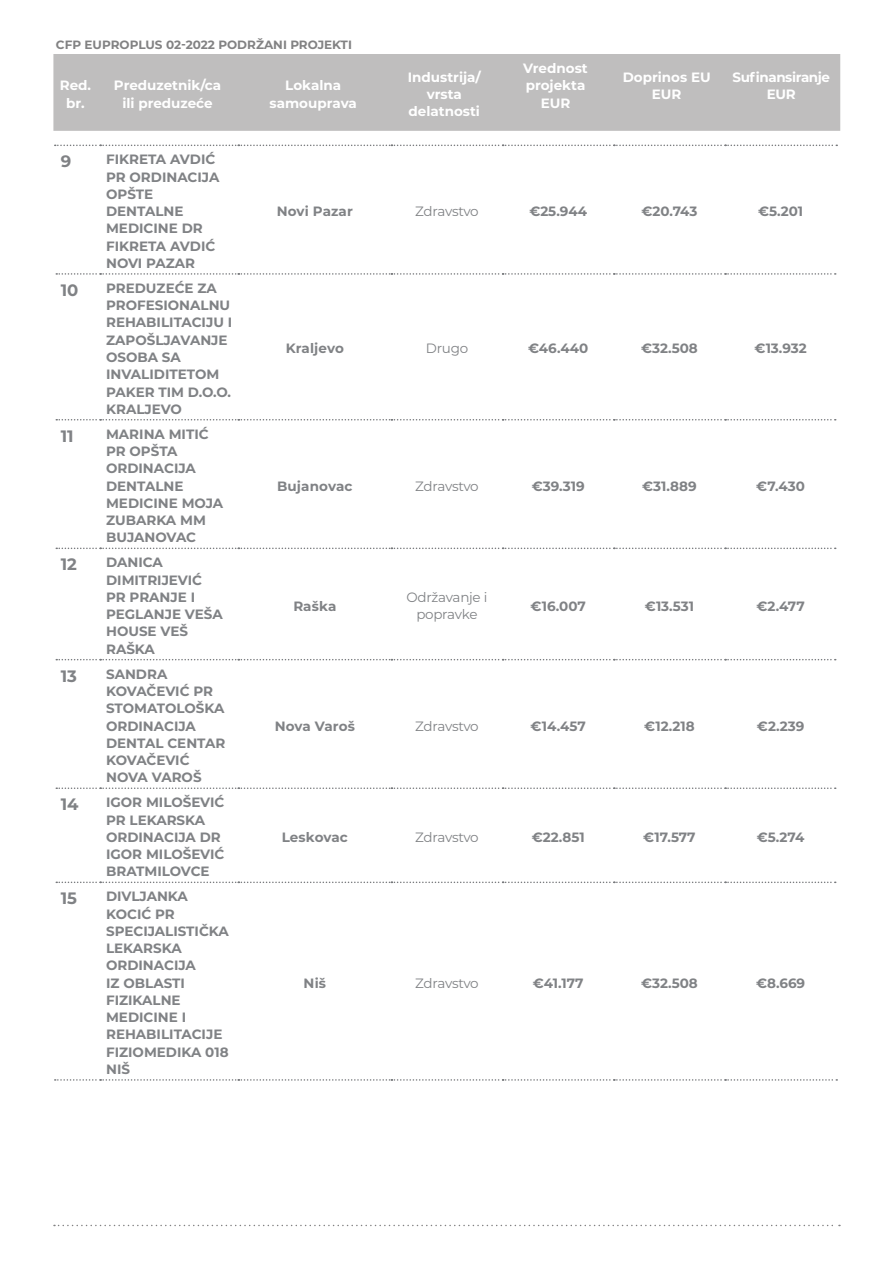
<style>
.page{position:relative;width:893px;height:1263px;background:#fff}
.page>*{position:absolute;margin:0;border:0;box-sizing:border-box;transform-origin:0 0}
.t1{font:700 16.5px "Montserrat";color:#808285}
.ime_firme{font:700 13.5px/17.2px "Montserrat";color:#808285}
.t2{font:700 13.5px/17.2px "Montserrat";color:#fff;text-align:center}
.text_normalni{font:13.5px/17.2px "Montserrat";letter-spacing:-.03em;color:#808285;text-align:center}
.text_normalni-2{font:700 13.5px "Montserrat";letter-spacing:.01em;color:#808285}
.t3{font:700 13.5px/17.2px "Montserrat";letter-spacing:-.03em;color:#fff;text-align:center}
.t4{font:700 12px "Montserrat";color:#828283}
</style>
<div class="page">
<svg style="left:54px;top:1225px;width:786px;height:1px"></svg>
<div style="left:53px;top:54px;width:787px;height:77px;background:#bfbebe"></div>
<svg style="left:55px;top:145px;width:782px;height:1px"></svg>
<svg style="left:56px;top:273px;width:780px;height:2px"></svg>
<svg style="left:56px;top:419px;width:780px;height:1px"></svg>
<svg style="left:56px;top:548px;width:780px;height:1px"></svg>
<svg style="left:56px;top:659px;width:780px;height:1px"></svg>
<svg style="left:56px;top:787px;width:780px;height:2px"></svg>
<svg style="left:56px;top:881px;width:780px;height:2px"></svg>
<svg style="left:55px;top:1079px;width:782px;height:2px"></svg>
<p class="t4" style="left:56px;top:36px;width:297px">CFP EUPROPLUS 02-2022 PODRŽANI PROJEKTI</p>
<p class="t2" style="left:60px;top:76px;width:33px">Red. br.</p>
<p class="t2" style="left:114px;top:76px;width:109px">Preduzetnik/ca ili preduzeće</p>
<p class="t2" style="left:270px;top:76px;width:89px">Lokalna samouprava</p>
<p class="t2" style="left:408px;top:68px;width:75px">Industrija/ vrsta delatnosti</p>
<p class="t2" style="left:523px;top:59px;width:66px">Vrednost projekta<br>EUR</p>
<p class="t2" style="left:623px;top:68px;width:90px">Doprinos EU<br>EUR</p>
<p class="t3" style="left:732px;top:68px;width:99px">Sufinansiranje<br>EUR</p>
<p class="t1" style="left:61px;top:150px;width:12px">9</p>
<p class="ime_firme" style="left:106px;top:150px;width:115px">FIKRETA AVDIĆ<br>PR ORDINACIJA<br>OPŠTE<br>DENTALNE<br>MEDICINE DR<br>FIKRETA AVDIĆ<br>NOVI PAZAR</p>
<p class="text_normalni-2" style="left:277px;top:202px;width:78px">Novi Pazar</p>
<p class="text_normalni" style="left:415px;top:202px;width:65px">Zdravstvo</p>
<p class="ime_firme" style="left:529px;top:202px;width:59px">€25.944</p>
<p class="ime_firme" style="left:641px;top:202px;width:57px">€20.743</p>
<p class="ime_firme" style="left:758px;top:202px;width:46px">€5.201</p>
<p class="t1" style="left:61px;top:278px;width:19px">10</p>
<p class="ime_firme" style="left:106px;top:279px;width:128px">PREDUZEĆE ZA<br>PROFESIONALNU<br>REHABILITACIJU I<br>ZAPOŠLJAVANJE<br>OSOBA SA<br>INVALIDITETOM<br>PAKER TIM D.O.O.<br>KRALJEVO</p>
<p class="t1" style="left:61px;top:424px;width:14px">11</p>
<p class="ime_firme" style="left:106px;top:425px;width:119px">MARINA MITIĆ<br>PR OPŠTA<br>ORDINACIJA<br>DENTALNE<br>MEDICINE MOJA<br>ZUBARKA MM<br>BUJANOVAC</p>
<p class="t1" style="left:61px;top:552px;width:18px">12</p>
<p class="ime_firme" style="left:106px;top:553px;width:118px">DANICA<br>DIMITRIJEVIĆ<br>PR PRANJE I<br>PEGLANJE VEŠA<br>HOUSE VEŠ<br>RAŠKA</p>
<p class="t1" style="left:61px;top:664px;width:18px">13</p>
<p class="ime_firme" style="left:106px;top:665px;width:121px">SANDRA<br>KOVAČEVIĆ PR<br>STOMATOLOŠKA<br>ORDINACIJA<br>DENTAL CENTAR<br>KOVAČEVIĆ<br>NOVA VAROŠ</p>
<p class="t1" style="left:61px;top:792px;width:19px">14</p>
<p class="ime_firme" style="left:106px;top:793px;width:120px">IGOR MILOŠEVIĆ<br>PR LEKARSKA<br>ORDINACIJA DR<br>IGOR MILOŠEVIĆ<br>BRATMILOVCE</p>
<p class="t1" style="left:61px;top:886px;width:18px">15</p>
<p class="ime_firme" style="left:106px;top:887px;width:124px">DIVLJANKA<br>KOCIĆ PR<br>SPECIJALISTIČKA<br>LEKARSKA<br>ORDINACIJA<br>IZ OBLASTI<br>FIZIKALNE<br>MEDICINE I<br>REHABILITACIJE<br>FIZIOMEDIKA 018<br>NIŠ</p>
<p class="text_normalni-2" style="left:286px;top:339px;width:60px">Kraljevo</p>
<p class="text_normalni" style="left:426px;top:339px;width:44px">Drugo</p>
<p class="ime_firme" style="left:528px;top:339px;width:62px">€46.440</p>
<p class="ime_firme" style="left:641px;top:339px;width:58px">€32.508</p>
<p class="ime_firme" style="left:754px;top:339px;width:54px">€13.932</p>
<p class="text_normalni-2" style="left:277px;top:476px;width:77px">Bujanovac</p>
<p class="text_normalni" style="left:415px;top:477px;width:65px">Zdravstvo</p>
<p class="ime_firme" style="left:532px;top:476px;width:55px">€39.319</p>
<p class="ime_firme" style="left:642px;top:476px;width:56px">€31.889</p>
<p class="ime_firme" style="left:756px;top:476px;width:50px">€7.430</p>
<p class="text_normalni-2" style="left:293px;top:596px;width:44px">Raška</p>
<p class="text_normalni" style="left:407px;top:588px;width:82px">Održavanje i popravke</p>
<p class="ime_firme" style="left:531px;top:596px;width:57px">€16.007</p>
<p class="ime_firme" style="left:645px;top:596px;width:51px">€13.531</p>
<p class="ime_firme" style="left:757px;top:596px;width:50px">€2.477</p>
<p class="text_normalni-2" style="left:275px;top:716px;width:82px">Nova Varoš</p>
<p class="text_normalni" style="left:415px;top:717px;width:65px">Zdravstvo</p>
<p class="ime_firme" style="left:531px;top:716px;width:57px">€14.457</p>
<p class="ime_firme" style="left:644px;top:716px;width:52px">€12.218</p>
<p class="ime_firme" style="left:757px;top:716px;width:49px">€2.239</p>
<p class="text_normalni-2" style="left:282px;top:827px;width:68px">Leskovac</p>
<p class="text_normalni" style="left:415px;top:828px;width:65px">Zdravstvo</p>
<p class="ime_firme" style="left:532px;top:828px;width:54px">€22.851</p>
<p class="ime_firme" style="left:643px;top:828px;width:54px">€17.577</p>
<p class="ime_firme" style="left:757px;top:828px;width:49px">€5.274</p>
<p class="text_normalni-2" style="left:304px;top:973px;width:24px">Niš</p>
<p class="text_normalni" style="left:415px;top:974px;width:65px">Zdravstvo</p>
<p class="ime_firme" style="left:533px;top:973px;width:52px">€41.177</p>
<p class="ime_firme" style="left:641px;top:973px;width:58px">€32.508</p>
<p class="ime_firme" style="left:756px;top:973px;width:51px">€8.669</p>
</div>
